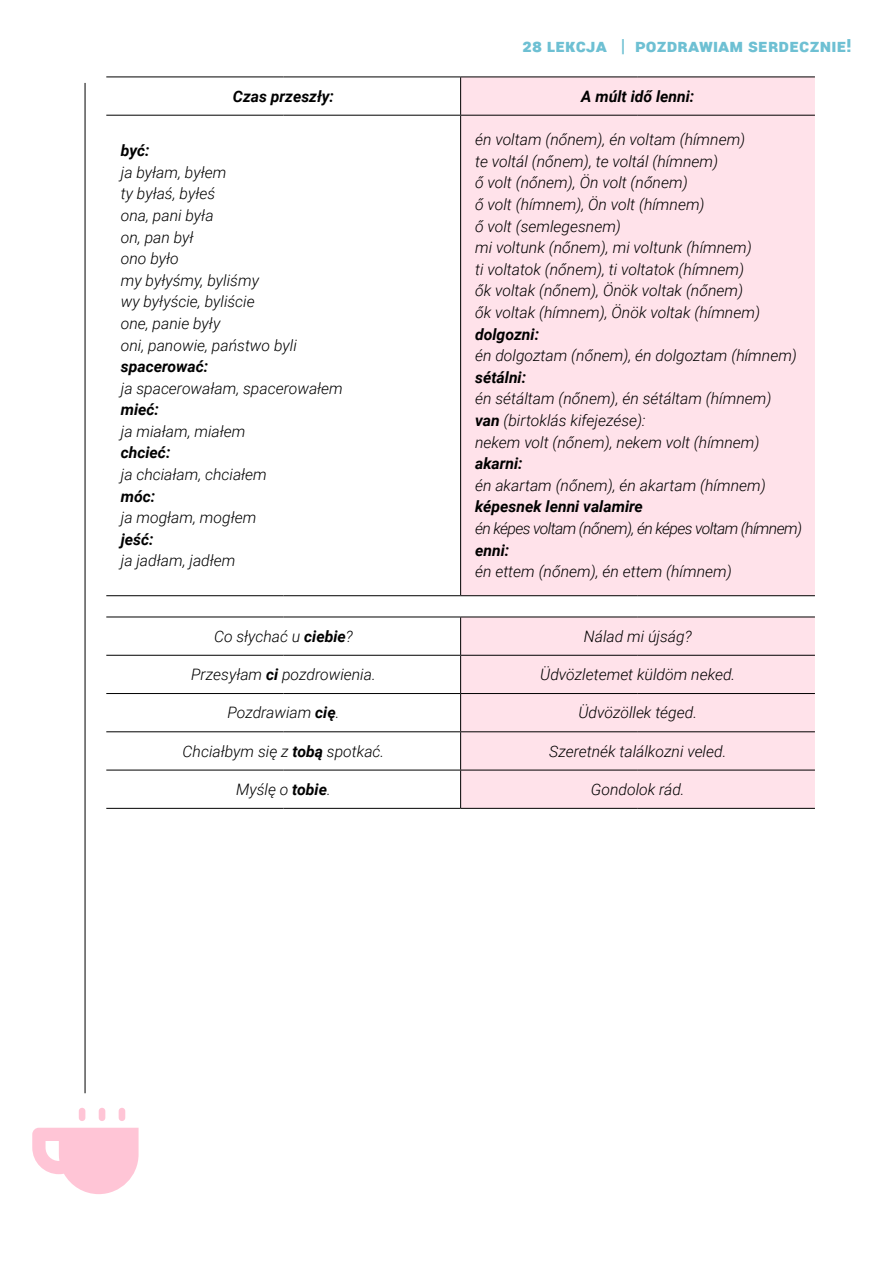
<style>
.page{position:relative;width:893px;height:1263px;background:#fff}
.page>*{position:absolute;margin:0;border:0;box-sizing:border-box;transform-origin:0 0}
.t1{font:900 18px "Roboto";letter-spacing:.01em;color:#6ec0d3}
.t2{font:italic 300 15.75px/21.6px "Roboto";color:#000}
.t3{font:italic 700 15.75px "Roboto";color:#000}
.t4{font:italic 300 15.75px "Roboto";letter-spacing:-.04em;color:#000}
.s1{font-weight:700}
</style>
<div class="page">
<hr style="left:85px;top:83px;width:1px;height:1010px;background:#000">
<svg style="left:32px;top:1108px;width:107px;height:86px"></svg>
<div style="left:461px;top:78px;width:354px;height:730px;background:#ffe2ea"></div>
<hr style="left:460px;top:77px;width:1px;height:38px;background:#000">
<hr style="left:460px;top:116px;width:1px;height:479px;background:#000">
<hr style="left:460px;top:617px;width:1px;height:38px;background:#000">
<hr style="left:460px;top:656px;width:1px;height:37px;background:#000">
<hr style="left:460px;top:694px;width:1px;height:37px;background:#000">
<hr style="left:460px;top:732px;width:1px;height:38px;background:#000">
<hr style="left:460px;top:770px;width:1px;height:38px;background:#000">
<hr style="left:461px;top:77px;width:177px;height:1px;background:#000">
<hr style="left:638px;top:77px;width:177px;height:1px;background:#000">
<hr style="left:461px;top:115px;width:177px;height:1px;background:#000">
<hr style="left:638px;top:115px;width:177px;height:1px;background:#000">
<hr style="left:461px;top:595px;width:177px;height:1px;background:#000">
<hr style="left:638px;top:595px;width:177px;height:1px;background:#000">
<hr style="left:461px;top:617px;width:177px;height:1px;background:#000">
<hr style="left:638px;top:617px;width:177px;height:1px;background:#000">
<hr style="left:461px;top:655px;width:177px;height:1px;background:#000">
<hr style="left:638px;top:655px;width:177px;height:1px;background:#000">
<hr style="left:461px;top:693px;width:177px;height:1px;background:#000">
<hr style="left:638px;top:693px;width:177px;height:1px;background:#000">
<hr style="left:461px;top:731px;width:177px;height:1px;background:#000">
<hr style="left:638px;top:731px;width:177px;height:1px;background:#000">
<hr style="left:461px;top:770px;width:177px;height:1px;background:#000">
<hr style="left:638px;top:770px;width:177px;height:1px;background:#000">
<hr style="left:461px;top:808px;width:177px;height:1px;background:#000">
<hr style="left:638px;top:808px;width:177px;height:1px;background:#000">
<hr style="left:106px;top:77px;width:177px;height:1px;background:#000">
<hr style="left:283px;top:77px;width:178px;height:1px;background:#000">
<hr style="left:106px;top:115px;width:177px;height:1px;background:#000">
<hr style="left:283px;top:115px;width:178px;height:1px;background:#000">
<hr style="left:106px;top:595px;width:177px;height:1px;background:#000">
<hr style="left:283px;top:595px;width:178px;height:1px;background:#000">
<hr style="left:106px;top:617px;width:177px;height:1px;background:#000">
<hr style="left:283px;top:617px;width:178px;height:1px;background:#000">
<hr style="left:106px;top:655px;width:177px;height:1px;background:#000">
<hr style="left:283px;top:655px;width:178px;height:1px;background:#000">
<hr style="left:106px;top:693px;width:177px;height:1px;background:#000">
<hr style="left:283px;top:693px;width:178px;height:1px;background:#000">
<hr style="left:106px;top:731px;width:177px;height:1px;background:#000">
<hr style="left:283px;top:731px;width:178px;height:1px;background:#000">
<hr style="left:106px;top:770px;width:177px;height:1px;background:#000">
<hr style="left:283px;top:770px;width:178px;height:1px;background:#000">
<hr style="left:106px;top:808px;width:177px;height:1px;background:#000">
<hr style="left:283px;top:808px;width:178px;height:1px;background:#000">
<p class="t1" style="left:522px;top:33px;width:331px">28 LEKCJA | pozdrawiam serdecznie!</p>
<p class="t3" style="left:233px;top:85px;width:103px">Czas przeszły:</p>
<p class="t3" style="left:581px;top:85px;width:115px">A múlt idő lenni:</p>
<p class="t3" style="left:121px;top:139px;width:30px">być:</p>
<p class="t2" style="left:121px;top:161px;width:178px">ja byłam, byłem<br>ty byłaś, byłeś<br>ona, pani była<br>on, pan był<br>ono było<br>my byłyśmy, byliśmy<br>wy byłyście, byliście<br>one, panie były<br>oni, panowie, państwo byli</p>
<p class="t3" style="left:121px;top:355px;width:89px">spacerować:</p>
<p class="t2" style="left:121px;top:377px;width:224px">ja spacerowałam, spacerowałem</p>
<p class="t3" style="left:121px;top:399px;width:40px">mieć:</p>
<p class="t2" style="left:121px;top:420px;width:126px">ja miałam, miałem</p>
<p class="t3" style="left:121px;top:442px;width:51px">chcieć:</p>
<p class="t2" style="left:121px;top:463px;width:148px">ja chciałam, chciałem</p>
<p class="t3" style="left:121px;top:485px;width:36px">móc:</p>
<p class="t2" style="left:121px;top:506px;width:137px">ja mogłam, mogłem</p>
<p class="t3" style="left:121px;top:528px;width:34px">jeść:</p>
<p class="t2" style="left:121px;top:549px;width:116px">ja jadłam, jadłem</p>
<p class="t2" style="left:475px;top:128px;width:286px">én voltam (nőnem), én voltam (hímnem) te voltál (nőnem), te voltál (hímnem)<br>ő volt (nőnem), Ön volt (nőnem)<br>ő volt (hímnem), Ön volt (hímnem)<br>ő volt (semlegesnem)<br>mi voltunk (nőnem), mi voltunk (hímnem) ti voltatok (nőnem), ti voltatok (hímnem) ők voltak (nőnem), Önök voltak (nőnem) ők voltak (hímnem), Önök voltak (hímnem)</p>
<p class="t3" style="left:475px;top:323px;width:65px">dolgozni:</p>
<p class="t2" style="left:475px;top:344px;width:323px">én dolgoztam (nőnem), én dolgoztam (hímnem)</p>
<p class="t3" style="left:475px;top:366px;width:53px">sétálni:</p>
<p class="t2" style="left:475px;top:387px;width:298px">én sétáltam (nőnem), én sétáltam (hímnem) <span class="s1">van</span> (birtoklás kifejezése):<br>nekem volt (nőnem), nekem volt (hímnem)</p>
<p class="t3" style="left:475px;top:452px;width:49px">akarni:</p>
<p class="t2" style="left:475px;top:474px;width:292px">én akartam (nőnem), én akartam (hímnem)</p>
<p class="t3" style="left:475px;top:496px;width:169px">képesnek lenni valamire</p>
<p class="t4" style="left:475px;top:517px;width:328px">én képes voltam (nőnem), én képes voltam (hímnem)</p>
<p class="t3" style="left:475px;top:539px;width:36px">enni:</p>
<p class="t2" style="left:475px;top:560px;width:258px">én ettem (nőnem), én ettem (hímnem)</p>
<p class="t2" style="left:214px;top:625px;width:140px">Co słychać u <span class="s1">ciebie</span>?</p>
<p class="t2" style="left:584px;top:625px;width:109px">Nálad mi újság?</p>
<p class="t2" style="left:191px;top:663px;width:186px">Przesyłam <span class="s1">ci</span> pozdrowienia.</p>
<p class="t2" style="left:540px;top:663px;width:197px">Üdvözletemet küldöm neked.</p>
<p class="t2" style="left:227px;top:701px;width:113px">Pozdrawiam <span class="s1">cię</span>.</p>
<p class="t2" style="left:578px;top:701px;width:120px">Üdvözöllek téged.</p>
<p class="t2" style="left:183px;top:740px;width:203px">Chciałbym się z <span class="s1">tobą</span> spotkać.</p>
<p class="t2" style="left:549px;top:740px;width:179px">Szeretnék találkozni veled.</p>
<p class="t2" style="left:236px;top:778px;width:96px">Myślę o <span class="s1">tobie</span>.</p>
<p class="t2" style="left:591px;top:778px;width:95px">Gondolok rád.</p>
</div>
